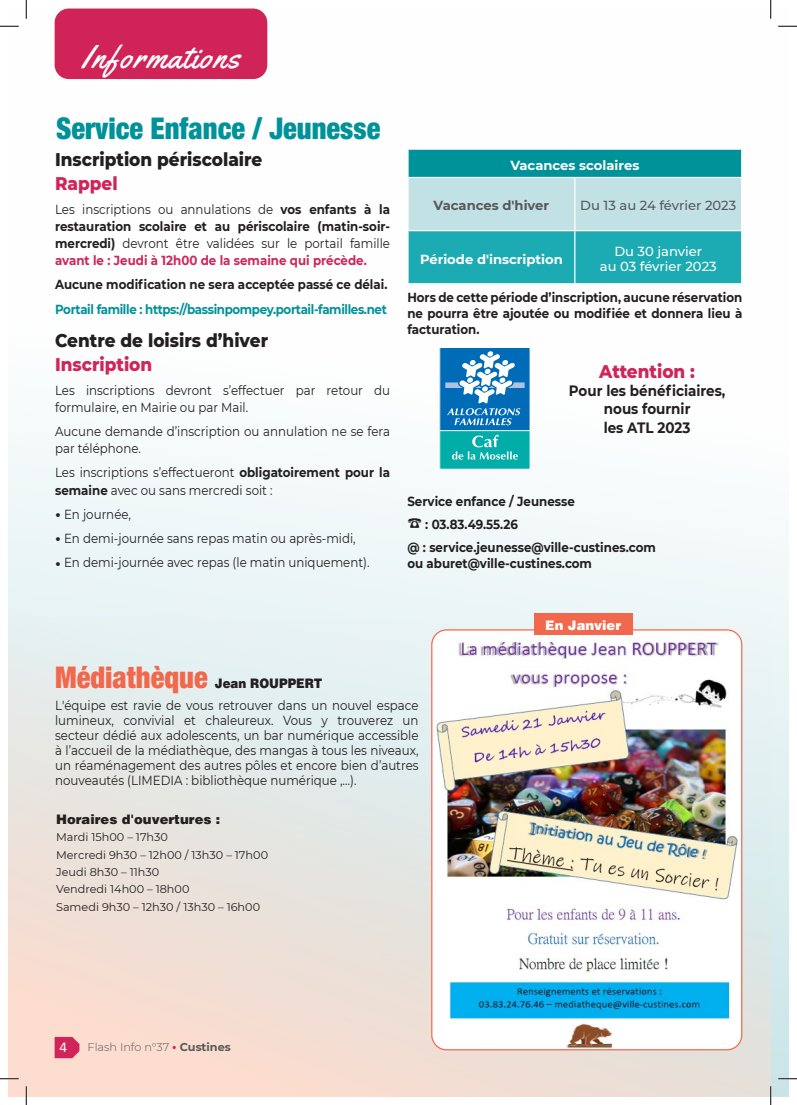
<style>
.page{position:relative;width:797px;height:1105px;background:#fff}
.page>*{position:absolute;margin:0;border:0;box-sizing:border-box;transform-origin:0 0}
.t1{font:32.5px "Yellowtail";letter-spacing:.05em;color:#fff}
.t2{font:900 condensed 30px "Helvetica Neue";color:#009299;scale:.95 1}
.t3{font:900 condensed 30px "Helvetica Neue";color:#f2684c;scale:.95 1}
.t4{font:800 18.75px "Montserrat";color:#231f20;scale:.9 1}
.t5{font:800 18.75px "Montserrat";color:#d12459;scale:.9 1}
.t6{font:700 15px/18.4px "Montserrat";color:#231f20;text-align:center;scale:.9 1}
.t7{font:15px "Calibri";color:#fff}
.t8{font:13.12px/15px "Montserrat";color:#231f20;scale:.9 1}
.t9{font:700 13.12px/17.1px "Montserrat";color:#231f20;text-align:justify;scale:.9 1}
.t10{font:700 13.12px "Montserrat";letter-spacing:-.03em;color:#009299;scale:.9 1}
.t11{font:700 13.12px "Montserrat";color:#fff}
.t12{font:500 13.12px/15.8px "Montserrat";color:#fff;text-align:center}
.t13{font:900 13.12px "Helvetica";color:#231f20}
.t14{font:500 13.12px "Montserrat";color:#57585a}
.t15{font:700 13.12px "Montserrat";color:#57585a}
.t16{font:900 13.12px "Helvetica";color:#231f20;scale:.9 1}
.t17{font:900 13.12px "Helvetica";color:#fff}
.t18{font:11.25px/17.2px "Montserrat";color:#231f20}
.t19{font:300 11.25px "Montserrat";color:#57585a}
.s1{font-weight:400}
.s2{color:#d12459}
.s3{font-weight:700}
.s4{font-weight:600;font-size:17.5px}
.s5{font-weight:700;font-size:12.5px;color:#d12459}
</style>
<div class="page">
<div style="left:9px;top:9px;width:779px;height:1087px;background:linear-gradient(to bottom,#fff,#d0e7ea)"></div>
<svg style="left:9px;top:620px;width:761px;height:476px;background:#eae4df"></svg>
<svg style="left:55px;top:1037px;width:24px;height:21px"></svg>
<img style="left:432px;top:630px;width:309px;height:420px">
<div style="left:55px;top:9px;width:212px;height:70px;background:#d12459;border-radius:14px"></div>
<div style="left:440px;top:390px;width:90px;height:79px;background:#00ada8"></div>
<svg style="left:439px;top:348px;width:91px;height:112px"></svg>
<hr style="left:407px;top:148px;width:168px;height:2px;background:#fff">
<hr style="left:575px;top:148px;width:167px;height:2px;background:#fff">
<svg style="left:407px;top:150px;width:335px;height:133px;background:#5bbcc1"></svg>
<hr style="left:407px;top:177px;width:168px;height:1px;background:#fff">
<hr style="left:575px;top:177px;width:167px;height:1px;background:#fff">
<hr style="left:407px;top:230px;width:168px;height:1px;background:#fff">
<hr style="left:575px;top:230px;width:167px;height:1px;background:#fff">
<hr style="left:407px;top:283px;width:168px;height:1px;background:#fff">
<hr style="left:575px;top:283px;width:167px;height:1px;background:#fff">
<div style="left:533px;top:614px;width:99px;height:21px;background:#f2684c"></div>
<svg style="left:0;top:25px;width:19px;height:2px"></svg>
<svg style="left:778px;top:25px;width:19px;height:2px"></svg>
<svg style="left:0;top:1078px;width:19px;height:1px"></svg>
<svg style="left:778px;top:1078px;width:19px;height:1px"></svg>
<svg style="left:25px;top:0;width:2px;height:19px"></svg>
<svg style="left:25px;top:1086px;width:2px;height:19px"></svg>
<svg style="left:770px;top:0;width:1px;height:19px"></svg>
<svg style="left:770px;top:1086px;width:1px;height:19px"></svg>
<h1 class="t1" style="left:82px;top:36px;width:159px">Informations</h1>
<h2 class="t2" style="left:56px;top:110px;width:343px">Service Enfance / Jeunesse</h2>
<h3 class="t4" style="left:55px;top:146px;width:232px">Inscription périscolaire</h3>
<h3 class="t5" style="left:55px;top:169px;width:71px">Rappel</h3>
<p class="t9" style="left:55px;top:200px;width:374px"><span class="s1">Les inscriptions ou annulations de</span> vos enfants à la restauration scolaire et au périscolaire (matin-soir&shy;mercredi) <span class="s1">devront être validées sur le portail famille </span><span class="s2">avant le : Jeudi à 12h00 de la semaine qui précède.</span></p>
<p class="t9" style="left:55px;top:275px;width:371px">Aucune modification ne sera acceptée passé ce délai.</p>
<p class="t10" style="left:55px;top:299px;width:370px">Portail famille : https://bassinpompey.portail-familles.net</p>
<h3 class="t4" style="left:55px;top:327px;width:238px">Centre de loisirs d’hiver</h3>
<h3 class="t5" style="left:55px;top:350px;width:109px">Inscription</h3>
<p class="t8" style="left:55px;top:381px;width:374px;line-height:17.1px">Les inscriptions devront s’effectuer par retour du formulaire, en Mairie ou par Mail.</p>
<p class="t8" style="left:55px;top:422px;width:374px;line-height:17.1px">Aucune demande d’inscription ou annulation ne se fera par téléphone.</p>
<p class="t8" style="left:55px;top:464px;width:374px;line-height:17.1px">Les inscriptions s’effectueront <span class="s3">obligatoirement pour la semaine</span> avec ou sans mercredi soit :</p>
<p class="t8" style="left:55px;top:506px;width:86px"><span class="s4">•</span> En journée,</p>
<p class="t8" style="left:55px;top:530px;width:335px"><span class="s4">•</span> En demi-journée sans repas matin ou après-midi,</p>
<p class="t8" style="left:55px;top:555px;width:351px"><span class="s4">•</span> En demi-journée avec repas (le matin uniquement).</p>
<p class="t11" style="left:510px;top:156px;width:130px">Vacances scolaires</p>
<p class="t15" style="left:433px;top:196px;width:117px">Vacances d'hiver</p>
<p class="t14" style="left:580px;top:197px;width:157px">Du 13 au 24 février 2023</p>
<p class="t11" style="left:420px;top:249px;width:144px">Période d'inscription</p>
<p class="t12" style="left:600px;top:243px;width:118px">Du 30 janvier<br>au 03 février 2023</p>
<p class="t9" style="left:407px;top:289px;width:374px;line-height:16px">Hors de cette période d’inscription, aucune réservation ne pourra être ajoutée ou modifiée et donnera lieu à facturation.</p>
<h3 class="t5" style="left:599px;top:357px;width:108px">Attention :</h3>
<p class="t6" style="left:569px;top:381px;width:175px">Pour les bénéficiaires, nous fournir<br>les ATL 2023</p>
<p class="t9" style="left:407px;top:489px;width:277px;line-height:23px;text-align:left">Service enfance / Jeunesse<br>☎ : 03.83.49.55.26<br>@ : service.jeunesse@ville-custines.com</p>
<p class="t9" style="left:407px;top:554px;width:207px">ou aburet@ville-custines.com</p>
<p class="t17" style="left:545px;top:616px;width:77px">En Janvier</p>
<h2 class="t3" style="left:55px;top:658px;width:162px">Médiathèque</h2>
<p class="t16" style="left:215px;top:674px;width:121px">Jean ROUPPERT</p>
<p class="t8" style="left:55px;top:697px;width:405px;text-align:justify">L'équipe est ravie de vous retrouver dans un nouvel espace lumineux, convivial et chaleureux. Vous y trouverez un secteur dédié aux adolescents, un bar numérique accessible à l’accueil de la médiathèque, des mangas à tous les niveaux, un réaménagement des autres pôles et encore bien d’autres nouveautés (LIMEDIA : bibliothèque numérique ,…).</p>
<p class="t13" style="left:56px;top:811px;width:166px">Horaires d'ouvertures :</p>
<p class="t18" style="left:56px;top:828px;width:213px">Mardi 15h00 – 17h30<br>Mercredi 9h30 – 12h00 / 13h30 – 17h00<br>Jeudi 8h30 – 11h30<br>Vendredi 14h00 – 18h00<br>Samedi 9h30 – 12h30 / 13h30 – 16h00</p>
<p class="t7" style="left:60px;top:1036px;width:9px">4</p>
<p class="t19" style="left:88px;top:1039px;width:145px">Flash Info n°37 <span class="s5">•</span> <span class="s3">Custines</span></p>
</div>
